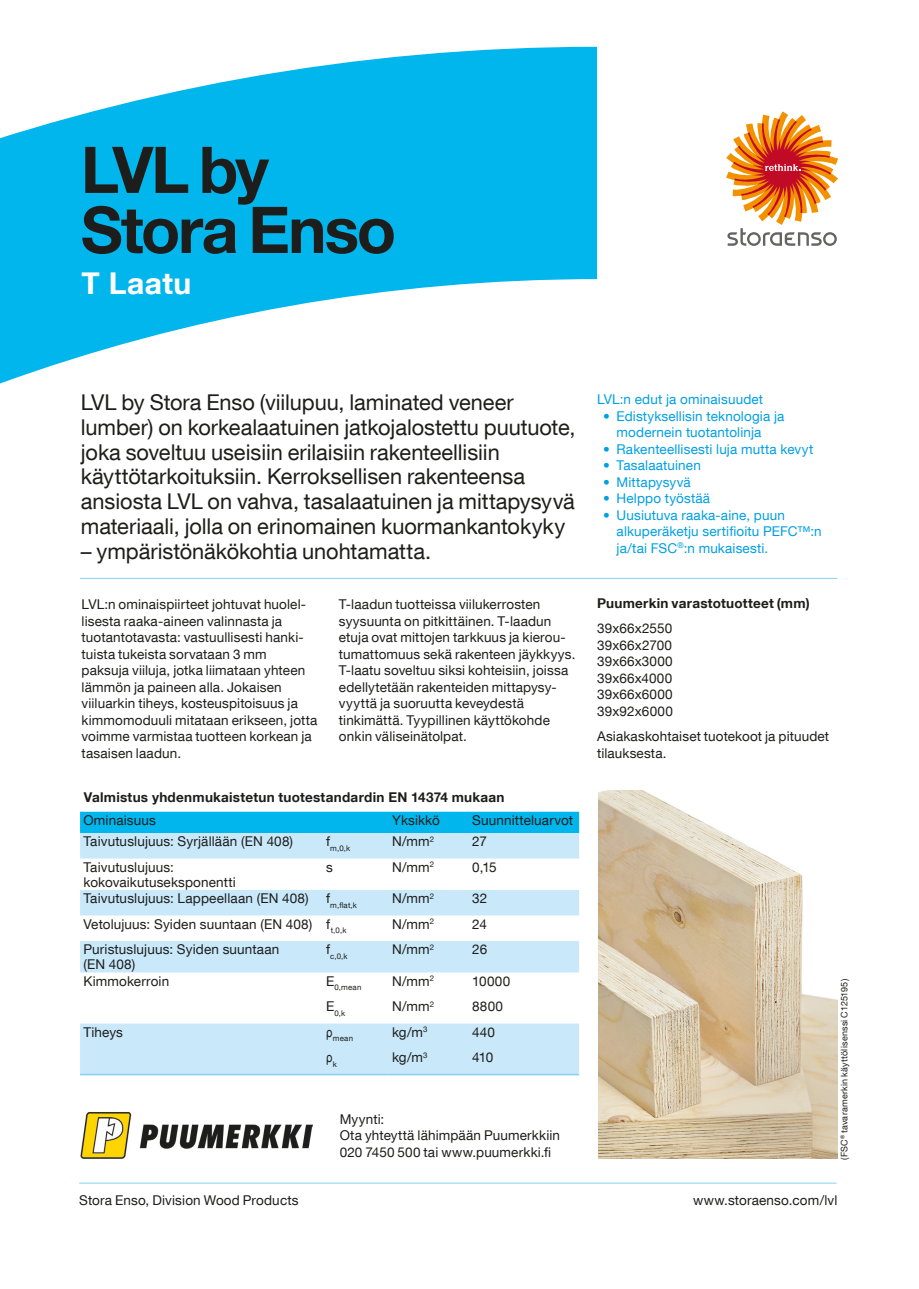
<style>
.page{position:relative;width:919px;height:1289px;background:#fff}
.page>*{position:absolute;margin:0;border:0;box-sizing:border-box;transform-origin:0 0}
.t1{font:700 64.5px "Helvetica Neue LT Com";letter-spacing:-.035em;color:#1d1d1b}
.t2{font:700 30px "Helvetica Neue LT Com";letter-spacing:.015em;color:#fff}
.Preamble_14_5_16_5pt{font:21.75px/24.8px "Helvetica Neue LT Com";letter-spacing:-.005em;color:#1d1d1b}
.Bodycopy_9_11pt{font:13.5px/16.5px "Helvetica Neue LT Com";letter-spacing:.01em;color:#1d1d1b}
.Caption_6_5_8_25pt{font:13.5px/16.5px "Helvetica Neue LT Com";letter-spacing:.01em;color:#009fe3}
.Bodycopy_9_11pt-2{font:700 13.5px "Helvetica Neue LT Com";letter-spacing:.02em;color:#1d1d1b}
.t3{font:13.5px "Arial Narrow";color:#1d1d1b}
.Bodycopy_9_11pt-3{font:9px "Helvetica Neue LT Com";letter-spacing:.025em;color:#1d1d1b}
.t4{font:7.8px "Helvetica Neue LT Com";letter-spacing:.03em;color:#1d1d1b}
</style>
<div class="page">
<svg style="left:726px;top:111px;width:112px;height:135px"></svg>
<svg style="left:0;top:47px;width:597px;height:337px;fill:#00b6ed"></svg>
<img style="left:598px;top:790px;width:239px;height:368px">
<div style="left:80px;top:811px;width:499px;height:22px;background:#00b6ed"></div>
<svg style="left:80px;top:833px;width:499px;height:139px;fill:#c9e9fb"></svg>
<div style="left:80px;top:1023px;width:499px;height:50px;background:#c9e9fb"></div>
<hr style="left:80px;top:1073px;width:243px;height:2px;background:#84d0f5">
<hr style="left:323px;top:1073px;width:65px;height:2px;background:#84d0f5">
<hr style="left:388px;top:1073px;width:81px;height:2px;background:#84d0f5">
<hr style="left:469px;top:1073px;width:110px;height:2px;background:#84d0f5">
<hr style="left:80px;top:578px;width:757px;height:1px;background:#84d0f5">
<img style="left:80px;top:1112px;width:233px;height:46px">
<hr style="left:79px;top:1182px;width:757px;height:1px;background:#84d0f5">
<p class="t1" style="left:81px;top:129px;width:189px">LVL by</p>
<p class="t1" style="left:81px;top:189px;width:317px">Stora Enso</p>
<p class="t2" style="left:81px;top:265px;width:111px">T Laatu</p>
<p class="Preamble_14_5_16_5pt" style="left:81px;top:389px;width:496px">LVL by Stora Enso (viilupuu, laminated veneer lumber) on korkealaatuinen jatkojalostettu puutuote, joka soveltuu useisiin erilaisiin rakenteellisiin käyttötarkoituksiin. Kerroksellisen rakenteensa ansiosta LVL on vahva, tasalaatuinen ja mittapysyvä materiaali, jolla on erinomainen kuormankantokyky</p>
<p class="Preamble_14_5_16_5pt" style="left:81px;top:538px;width:352px">– ympäristönäkökohtia unohtamatta.</p>
<p class="Bodycopy_9_11pt" style="left:82px;top:595px;width:226px">LVL:n ominaispiirteet johtuvat huolel&shy;lisesta raaka-aineen valinnasta ja tuotantotavasta: vastuullisesti hanki&shy;tuista tukeista sorvataan 3 mm</p>
<p class="Bodycopy_9_11pt" style="left:82px;top:661px;width:225px">paksuja viiluja, jotka liimataan yhteen</p>
<p class="Bodycopy_9_11pt" style="left:82px;top:678px;width:237px">lämmön ja paineen alla. Jokaisen viiluarkin tiheys, kosteuspitoisuus ja kimmomoduuli mitataan erikseen, jotta voimme varmistaa tuotteen korkean ja tasaisen laadun.</p>
<p class="Bodycopy_9_11pt" style="left:339px;top:595px;width:238px">T-laadun tuotteissa viilukerrosten syysuunta on pitkittäinen. T-laadun etuja ovat mittojen tarkkuus ja kierou&shy;tumattomuus sekä rakenteen jäykkyys.<br>T-laatu soveltuu siksi kohteisiin, joissa edellytetään rakenteiden mittapysy&shy;vyyttä ja suoruutta keveydestä tinkimättä. Tyypillinen käyttökohde onkin väliseinätolpat.</p>
<p class="Bodycopy_9_11pt-2" style="left:84px;top:788px;width:422px">Valmistus yhdenmukaistetun tuotestandardin EN 14374 mukaan</p>
<p class="Bodycopy_9_11pt" style="left:83px;top:811px;width:74px">Ominaisuus</p>
<p class="Bodycopy_9_11pt" style="left:392px;top:811px;width:49px">Yksikkö</p>
<p class="Bodycopy_9_11pt" style="left:472px;top:811px;width:102px">Suunnitteluarvot</p>
<p class="Bodycopy_9_11pt" style="left:83px;top:832px;width:211px">Taivutuslujuus: Syrjällään (EN 408)</p>
<p class="t4" style="left:326px;top:843px;width:26px"><sup>f</sup>m,0,k</p>
<p class="Bodycopy_9_11pt" style="left:392px;top:832px;width:44px">N/mm<sup>2</sup></p>
<p class="Bodycopy_9_11pt" style="left:472px;top:832px;width:16px">27</p>
<p class="Bodycopy_9_11pt" style="left:83px;top:859px;width:154px;line-height:15px">Taivutuslujuus: kokovaikutuseksponentti</p>
<p class="Bodycopy_9_11pt" style="left:326px;top:858px;width:8px">s</p>
<p class="Bodycopy_9_11pt" style="left:392px;top:858px;width:44px">N/mm<sup>2</sup></p>
<p class="Bodycopy_9_11pt" style="left:472px;top:858px;width:26px">0,15</p>
<p class="Bodycopy_9_11pt" style="left:83px;top:889px;width:227px">Taivutuslujuus: Lappeellaan (EN 408)</p>
<p class="t4" style="left:326px;top:899px;width:32px"><sup>f</sup>m,flat,k</p>
<p class="Bodycopy_9_11pt" style="left:392px;top:889px;width:44px">N/mm<sup>2</sup></p>
<p class="Bodycopy_9_11pt" style="left:472px;top:889px;width:17px">32</p>
<p class="Bodycopy_9_11pt" style="left:83px;top:915px;width:230px">Vetolujuus: Syiden suuntaan (EN 408)</p>
<p class="t4" style="left:326px;top:925px;width:22px"><sup>f</sup>t,0,k</p>
<p class="Bodycopy_9_11pt" style="left:392px;top:915px;width:44px">N/mm<sup>2</sup></p>
<p class="Bodycopy_9_11pt" style="left:472px;top:915px;width:16px">24</p>
<p class="Bodycopy_9_11pt" style="left:83px;top:941px;width:197px;line-height:15px">Puristuslujuus: Syiden suuntaan (EN 408)</p>
<p class="t4" style="left:326px;top:951px;width:23px"><sup>f</sup>c,0,k</p>
<p class="Bodycopy_9_11pt" style="left:392px;top:940px;width:44px">N/mm<sup>2</sup></p>
<p class="Bodycopy_9_11pt" style="left:472px;top:940px;width:16px">26</p>
<p class="Bodycopy_9_11pt" style="left:83px;top:972px;width:87px">Kimmokerroin</p>
<p class="t4" style="left:326px;top:982px;width:37px"><sup>E</sup>0,mean</p>
<p class="Bodycopy_9_11pt" style="left:392px;top:972px;width:44px">N/mm<sup>2</sup></p>
<p class="Bodycopy_9_11pt" style="left:472px;top:972px;width:40px">10000</p>
<p class="t4" style="left:326px;top:1007px;width:21px"><sup>E</sup>0,k</p>
<p class="Bodycopy_9_11pt" style="left:392px;top:997px;width:44px">N/mm<sup>2</sup></p>
<p class="Bodycopy_9_11pt" style="left:472px;top:997px;width:32px">8800</p>
<p class="Bodycopy_9_11pt" style="left:83px;top:1023px;width:41px">Tiheys</p>
<p class="t4" style="left:326px;top:1033px;width:28px"><sup>ρ</sup>mean</p>
<p class="Bodycopy_9_11pt" style="left:392px;top:1023px;width:37px">kg/m<sup>3</sup></p>
<p class="Bodycopy_9_11pt" style="left:472px;top:1023px;width:24px">440</p>
<p class="t3" style="left:326px;top:1047px;width:12px">ρ<sub>k</sub></p>
<p class="Bodycopy_9_11pt" style="left:392px;top:1048px;width:37px">kg/m<sup>3</sup></p>
<p class="Bodycopy_9_11pt" style="left:472px;top:1048px;width:23px">410</p>
<p class="Bodycopy_9_11pt" style="left:340px;top:1110px;width:46px">Myynti:</p>
<p class="Bodycopy_9_11pt" style="left:340px;top:1126px;width:222px">Ota yhteyttä lähimpään Puumerkkiin</p>
<p class="Bodycopy_9_11pt" style="left:340px;top:1143px;width:213px">020 7450 500 tai www.puumerkki.fi</p>
<p class="Caption_6_5_8_25pt" style="left:597px;top:391px;width:167px">LVL:n edut ja ominaisuudet</p>
<p class="Caption_6_5_8_25pt" style="left:616px;top:407px;width:169px;text-indent:-14px">• Edistyksellisin teknologia ja modernein tuotantolinja</p>
<p class="Caption_6_5_8_25pt" style="left:603px;top:440px;width:212px">• Rakenteellisesti luja mutta kevyt</p>
<p class="Caption_6_5_8_25pt" style="left:603px;top:457px;width:99px">• Tasalaatuinen</p>
<p class="Caption_6_5_8_25pt" style="left:603px;top:473px;width:89px">• Mittapysyvä</p>
<p class="Caption_6_5_8_25pt" style="left:603px;top:490px;width:109px">• Helppo työstää</p>
<p class="Caption_6_5_8_25pt" style="left:616px;top:506px;width:206px;text-indent:-14px">• Uusiutuva raaka-aine, puun alkuperäketju sertifioitu PEFC™:n ja/tai FSC<sup>®</sup>:n mukaisesti.</p>
<p class="Bodycopy_9_11pt-2" style="left:597px;top:594px;width:214px">Puumerkin varastotuotteet (mm)</p>
<p class="Bodycopy_9_11pt" style="left:597px;top:619px;width:77px">39x66x2550</p>
<p class="Bodycopy_9_11pt" style="left:597px;top:636px;width:77px">39x66x2700</p>
<p class="Bodycopy_9_11pt" style="left:597px;top:652px;width:77px">39x66x3000</p>
<p class="Bodycopy_9_11pt" style="left:597px;top:669px;width:77px">39x66x4000</p>
<p class="Bodycopy_9_11pt" style="left:597px;top:685px;width:77px">39x66x6000</p>
<p class="Bodycopy_9_11pt" style="left:597px;top:702px;width:77px">39x92x6000</p>
<p class="Bodycopy_9_11pt" style="left:597px;top:727px;width:233px">Asiakaskohtaiset tuotekoot ja pituudet tilauksesta.</p>
<p class="Bodycopy_9_11pt-3" style="left:838px;top:1159px;width:182px;rotate:-90deg">(FSC<sup>®</sup> tavaramerkin käyttölisenssi C125195)</p>
<p class="Bodycopy_9_11pt" style="left:79px;top:1191px;width:221px">Stora Enso, Division Wood Products</p>
<p class="Bodycopy_9_11pt" style="left:693px;top:1191px;width:146px">www.storaenso.com/lvl</p>
</div>
